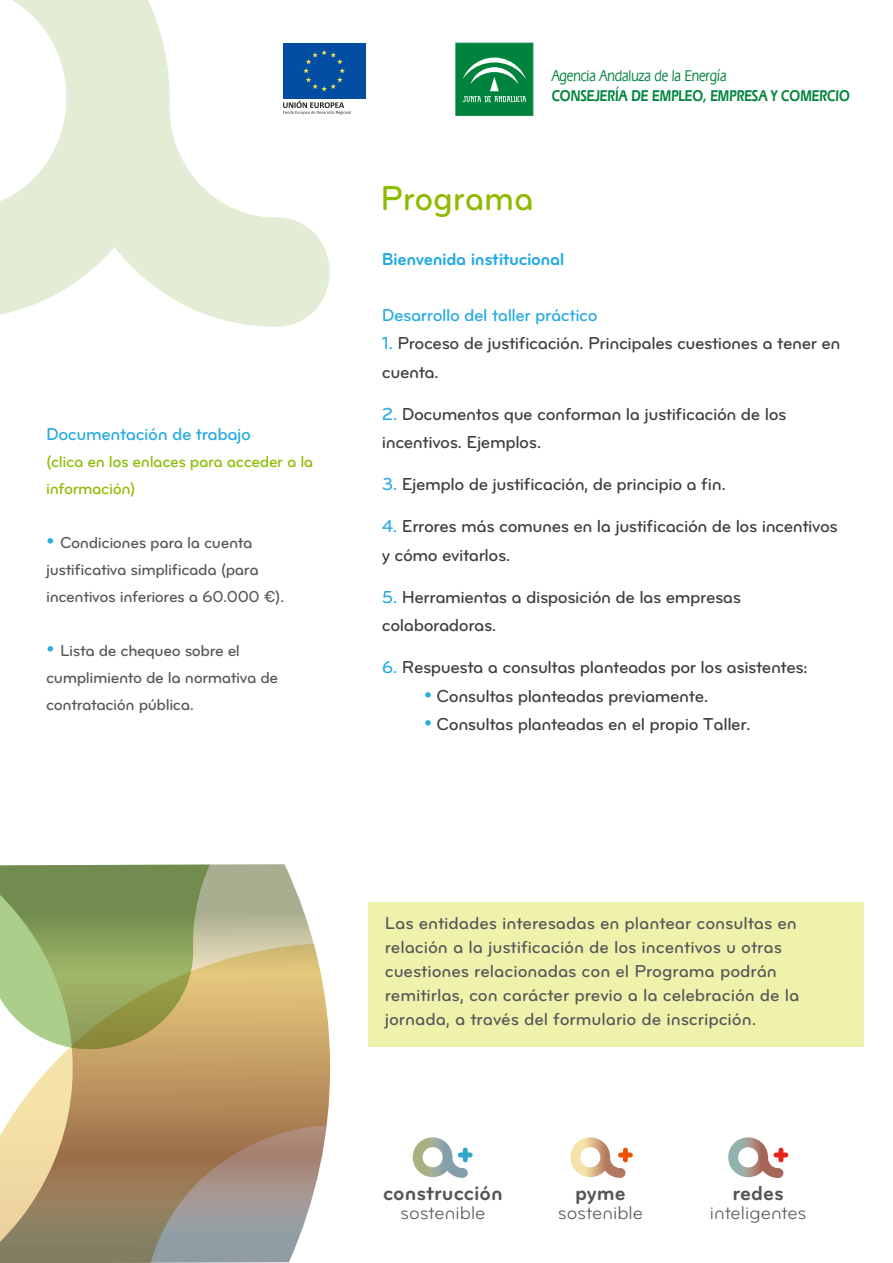
<style>
.page{position:relative;width:893px;height:1263px;background:#fff}
.page>*{position:absolute;margin:0;border:0;box-sizing:border-box;transform-origin:0 0}
.t1{font:36px "Bryant Pro Medium Alternate";letter-spacing:-.005em;color:#8dbb00;scale:.95 1}
.t2{font:21.15px "Bryant Pro Bold Alternate";color:#54575a}
.t3{font:19.2px "Bryant Pro Regular Alternate";color:#54575a}
.t4{font:18px/28.5px "Bryant Pro Medium Alternate";letter-spacing:-.025em;color:#3f3f40}
.t5{font:18px/24px "Bryant Pro Medium Alternate";letter-spacing:-.005em;color:#57585a}
.t6{font:18px "Bryant Pro Medium Alternate";letter-spacing:-.025em;color:#26aae1}
.t7{font:18px "Bryant Pro Bold Alternate";letter-spacing:-.025em;color:#26aae1}
.t8{font:16.5px/27px "Bryant Pro Medium Alternate";letter-spacing:-.025em;color:#57585a}
.t9{font:16.5px/27px "Bryant Pro Medium Alternate";letter-spacing:-.025em;color:#8dbb00}
.t10{font:600 16.35px "Eras IT Cby BT";color:#00843d;scale:.8 1}
.t11{font:500 16.35px "Eras IT Cby BT";color:#00843d;scale:.8 1}
.s1{font-size:22.5px;color:#26aae1}
.s2{color:#26aae1}
</style>
<div class="page">
<div style="left:456px;top:43px;width:77px;height:72px;background:#00843d;border:1px solid #00843d"></div>
<svg style="left:463px;top:58px;width:63px;height:44px"></svg>
<svg style="left:330px;top:102px;width:21px;height:13px"></svg>
<div style="left:283px;top:43px;width:83px;height:55px;background:#034ea2"></div>
<svg style="left:330px;top:52px;width:15px;height:37px"></svg>
<svg style="left:0;top:0;width:330px;height:327px;fill:#e3edd6"></svg>
<svg style="left:0;top:1050px;width:330px;height:213px;background:#b39b7b"></svg>
<svg style="left:0;top:864px;width:417px;height:186px"></svg>
<svg style="left:413px;top:1137px;width:60px;height:41px"></svg>
<svg style="left:570px;top:1137px;width:63px;height:41px"></svg>
<svg style="left:728px;top:1137px;width:60px;height:41px"></svg>
<div style="left:368px;top:902px;width:495px;height:144px;background:#eff2ab"></div>
<p class="t6" style="left:46px;top:425px;width:207px">Documentación de trabajo</p>
<p class="t9" style="left:46px;top:449px;width:269px">(clica en los enlaces para acceder a la información)</p>
<p class="t8" style="left:46px;top:530px;width:240px"><span class="s1">•</span> Condiciones para la cuenta justificativa simplificada (para incentivos inferiores a 60.000 €).</p>
<p class="t8" style="left:46px;top:638px;width:234px"><span class="s1">•</span> Lista de chequeo sobre el cumplimiento de la normativa de contratación pública.</p>
<p class="t11" style="left:552px;top:66px;width:220px">Agencia Andaluza de la Energía</p>
<p class="t10" style="left:552px;top:86px;width:374px">CONSEJERÍA DE EMPLEO, EMPRESA Y COMERCIO</p>
<h1 class="t1" style="left:380px;top:179px;width:163px">Programa</h1>
<p class="t7" style="left:382px;top:250px;width:184px">Bienvenida institucional</p>
<p class="t6" style="left:382px;top:305px;width:217px">Desarrollo del taller práctico</p>
<p class="t4" style="left:382px;top:329px;width:460px"><span class="s2">1.</span> Proceso de justificación. Principales cuestiones a tener en cuenta.</p>
<p class="t4" style="left:382px;top:400px;width:406px"><span class="s2">2.</span> Documentos que conforman la justificación de los incentivos. Ejemplos.</p>
<p class="t4" style="left:382px;top:470px;width:346px"><span class="s2">3.</span> Ejemplo de justificación, de principio a fin.</p>
<p class="t4" style="left:382px;top:512px;width:458px"><span class="s2">4.</span> Errores más comunes en la justificación de los incentivos y cómo evitarlos.</p>
<p class="t4" style="left:382px;top:583px;width:361px"><span class="s2">5.</span> Herramientas a disposición de las empresas colaboradoras.</p>
<p class="t4" style="left:382px;top:653px;width:428px"><span class="s2">6.</span> Respuesta a consultas planteadas por los asistentes:</p>
<p class="t4" style="left:424px;top:682px;width:286px"><span class="s1">•</span> Consultas planteadas previamente.</p>
<p class="t4" style="left:424px;top:710px;width:329px"><span class="s1">•</span> Consultas planteadas en el propio Taller.</p>
<p class="t5" style="left:385px;top:912px;width:416px">Las entidades interesadas en plantear consultas en relación a la justificación de los incentivos u otras cuestiones relacionadas con el Programa podrán remitirlas, con carácter previo a la celebración de la jornada, a través del formulario de inscripción.</p>
<p class="t2" style="left:383px;top:1182px;width:121px">construcción</p>
<p class="t3" style="left:400px;top:1202px;width:87px">sostenible</p>
<p class="t2" style="left:575px;top:1181px;width:52px">pyme</p>
<p class="t3" style="left:558px;top:1202px;width:87px">sostenible</p>
<p class="t2" style="left:733px;top:1182px;width:53px">redes</p>
<p class="t3" style="left:710px;top:1202px;width:98px">inteligentes</p>
</div>
